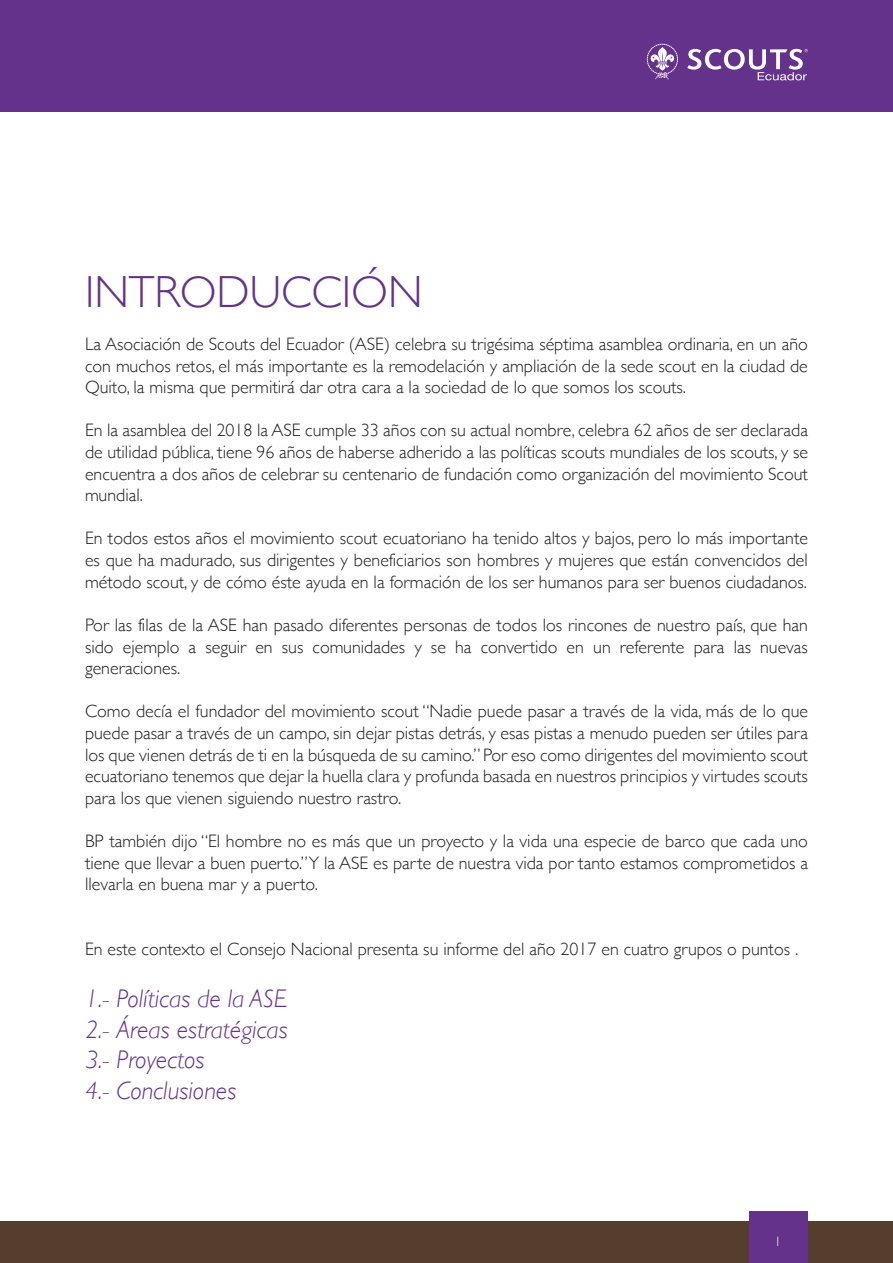
<style>
.page{position:relative;width:893px;height:1263px;background:#fff}
.page>*{position:absolute;margin:0;border:0;box-sizing:border-box;transform-origin:0 0}
.t1{font:300 45px "Gill Sans";color:#64328a}
.t2{font:italic 300 25.5px/30.6px "Gill Sans";color:#64328a}
.t3{font:300 18px/21.6px "Gill Sans";color:#1d1d1b;text-align:justify}
.t4{font:300 13.5px "Gill Sans";color:#fff}
</style>
<div class="page">
<div style="left:0;top:1221px;width:893px;height:42px;background:#563e2f"></div>
<div style="left:0;top:0;width:893px;height:111px;background:#64328a"></div>
<svg style="left:647px;top:44px;width:31px;height:36px"></svg>
<svg style="left:687px;top:49px;width:121px;height:31px"></svg>
<div style="left:750px;top:1211px;width:58px;height:52px;background:#64328a"></div>
<h1 class="t1" style="left:85px;top:257px;width:339px">INTRODUCCIÓN</h1>
<p class="t3" style="left:85px;top:332px;width:724px">La Asociación de Scouts del Ecuador (ASE) celebra su trigésima séptima asamblea ordinaria, en un año con muchos retos, el más importante es la remodelación y ampliación de la sede scout en la ciudad de Quito, la misma que permitirá dar otra cara a la sociedad de lo que somos los scouts.</p>
<p class="t3" style="left:85px;top:419px;width:724px">En la asamblea del 2018 la ASE cumple 33 años con su actual nombre, celebra 62 años de ser declarada de utilidad pública, tiene 96 años de haberse adherido a las políticas scouts mundiales de los scouts, y se encuentra a dos años de celebrar su centenario de fundación como organización del movimiento Scout mundial.</p>
<p class="t3" style="left:85px;top:527px;width:724px">En todos estos años el movimiento scout ecuatoriano ha tenido altos y bajos, pero lo más importante es que ha madurado, sus dirigentes y beneficiarios son hombres y mujeres que están convencidos del método scout, y de cómo éste ayuda en la formación de los ser humanos para ser buenos ciudadanos.</p>
<p class="t3" style="left:85px;top:613px;width:724px">Por las filas de la ASE han pasado diferentes personas de todos los rincones de nuestro país, que han sido ejemplo a seguir en sus comunidades y se ha convertido en un referente para las nuevas generaciones.</p>
<p class="t3" style="left:85px;top:700px;width:724px">Como decía el fundador del movimiento scout “Nadie puede pasar a través de la vida, más de lo que puede pasar a través de un campo, sin dejar pistas detrás, y esas pistas a menudo pueden ser útiles para los que vienen detrás de ti en la búsqueda de su camino.” Por eso como dirigentes del movimiento scout ecuatoriano tenemos que dejar la huella clara y profunda basada en nuestros principios y virtudes scouts para los que vienen siguiendo nuestro rastro.</p>
<p class="t3" style="left:85px;top:829px;width:724px">BP también dijo “El hombre no es más que un proyecto y la vida una especie de barco que cada uno tiene que llevar a buen puerto.” Y la ASE es parte de nuestra vida por tanto estamos comprometidos a llevarla en buena mar y a puerto.</p>
<p class="t3" style="left:85px;top:937px;width:715px">En este contexto el Consejo Nacional presenta su informe del año 2017 en cuatro grupos o puntos .</p>
<h2 class="t2" style="left:85px;top:983px;width:204px">1.- Políticas de la ASE<br>2.- Áreas estratégicas<br>3.- Proyectos<br>4.- Conclusiones</h2>
<p class="t4" style="left:774px;top:1231px;width:8px">1</p>
</div>
